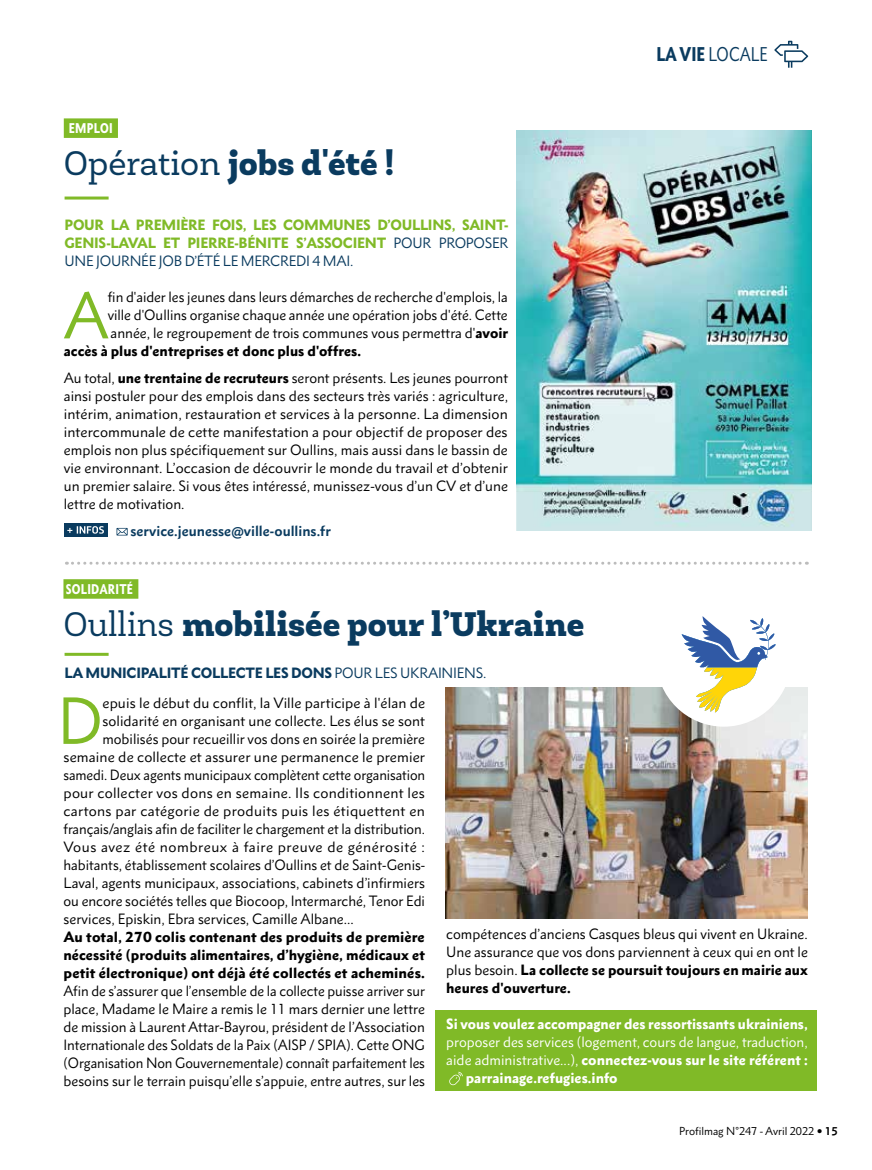
<style>
.page{position:relative;width:872px;height:1170px;background:#fff}
.page>*{position:absolute;margin:0;border:0;box-sizing:border-box;transform-origin:0 0}
.t1{font:60.15px "Metro Nova Pro";color:#80ba27}
.t2{font:900 34.5px "Newslab";color:#0a3b5f}
.t3{font:condensed 18px "Metro Nova Pro";color:#0a3b5f}
.t4{font:13.5px/18px "Metro Nova Pro";color:#000;text-align:justify}
.t5{font:900 13.5px/18px "Metro Nova Pro";letter-spacing:.005em;color:#000;text-align:justify}
.t6{font:900 13.5px "Metro Nova Pro";letter-spacing:-.005em;color:#fff}
.t7{font:900 13.5px/18px "Metro Nova Pro";letter-spacing:-.02em;color:#80ba27;text-align:justify}
.t8{font:13.5px "Metro Nova Pro";color:#fff}
.t9{font:13.5px "Metro Nova Pro";letter-spacing:.02em;color:#000}
.t10{font:900 13.5px "Metro Nova Pro";letter-spacing:-.02em;color:#0a3b5f}
.t11{font:13.5px "Metro Nova Pro";letter-spacing:.035em;color:#000}
.t12{font:700 13.5px "Metro Nova Pro";color:#0a3b5f}
.t13{font:900 condensed 12.75px "Metro Nova Pro";letter-spacing:.02em;color:#fff}
.t14{font:10.5px "Metro Nova Pro";color:#000}
.s1{font-weight:400}
.s2{font-weight:400;color:#0a3b5f}
.s3{font-weight:900}
.s4{font-weight:700}
</style>
<div class="page">
<div style="left:435px;top:1010px;width:381px;height:80px;background:#80ba27"></div>
<svg style="left:774px;top:41px;width:34px;height:27px"></svg>
<div style="left:64px;top:118px;width:54px;height:20px;background:#80ba27"></div>
<div style="left:63px;top:579px;width:75px;height:19px;background:#80ba27"></div>
<div style="left:64px;top:522px;width:44px;height:14px;background:#0a3b5f"></div>
<svg style="left:67px;top:526px;width:37px;height:7px"></svg>
<svg style="left:116px;top:528px;width:12px;height:7px"></svg>
<svg style="left:449px;top:1071px;width:14px;height:14px"></svg>
<img style="left:517px;top:131px;width:294px;height:399px">
<img style="left:446px;top:687px;width:362px;height:231px">
<svg style="left:66px;top:561px;width:741px;height:3px"></svg>
<hr style="left:65px;top:196px;width:44px;height:3px;background:#80ba27">
<hr style="left:65px;top:652px;width:44px;height:3px;background:#80ba27">
<div style="left:656px;top:591px;width:135px;height:135px;background:#fff;border-radius:50%"></div>
<svg style="left:681px;top:616px;width:95px;height:96px"></svg>
<p class="t13" style="left:69px;top:120px;width:45px">EMPLOI</p>
<h2 class="t2" style="left:64px;top:141px;width:332px"><span class="s1">Opération</span> jobs d'été !</h2>
<p class="t7" style="left:65px;top:216px;width:445px">POUR LA PREMIÈRE FOIS, LES COMMUNES D’OULLINS, SAINT-GENIS-LAVAL ET PIERRE-BÉNITE S’ASSOCIENT <span class="s2">POUR PROPOSER UNE JOURNÉE JOB D’ÉTÉ LE MERCREDI 4 MAI.</span></p>
<h1 class="t1" style="left:63px;top:278px;width:47px">A</h1>
<p class="t4" style="left:108px;top:288px;width:401px">fin d'aider les jeunes dans leurs démarches de recherche d'emplois, la</p>
<p class="t4" style="left:108px;top:306px;width:401px">ville d'Oullins organise chaque année une opération jobs d'été. Cette</p>
<p class="t4" style="left:111px;top:324px;width:399px">année, le regroupement de trois communes vous permettra d'<span class="s3">avoir</span></p>
<p class="t5" style="left:64px;top:342px;width:299px">accès à plus d'entreprises et donc plus d'offres.</p>
<p class="t4" style="left:64px;top:369px;width:446px">Au total, <span class="s3">une trentaine de recruteurs</span> seront présents. Les jeunes pourront ainsi postuler pour des emplois dans des secteurs très variés : agriculture, intérim, animation, restauration et services à la personne. La dimension intercommunale de cette manifestation a pour objectif de proposer des emplois non plus spécifiquement sur Oullins, mais aussi dans le bassin de vie environnant. L’occasion de découvrir le monde du travail et d’obtenir un premier salaire. Si vous êtes intéressé, munissez-vous d’un CV et d’une lettre de motivation.</p>
<p class="t12" style="left:130px;top:521px;width:202px">service.jeunesse@ville-oullins.fr</p>
<p class="t13" style="left:66px;top:581px;width:69px">SOLIDARITÉ</p>
<h2 class="t2" style="left:63px;top:601px;width:522px"><span class="s1">Oullins</span> mobilisée pour l’Ukraine</h2>
<p class="t10" style="left:65px;top:664px;width:423px">LA MUNICIPALITÉ COLLECTE LES DONS <span class="s1">POUR LES UKRAINIENS.</span></p>
<h3 class="t3" style="left:656px;top:43px;width:113px"><span class="s3">LA VIE</span> LOCALE</h3>
<h1 class="t1" style="left:57px;top:683px;width:47px">D</h1>
<p class="t4" style="left:102px;top:693px;width:324px">epuis le début du conflit, la Ville participe à l'élan de</p>
<p class="t4" style="left:102px;top:711px;width:324px">solidarité en organisant une collecte. Les élus se sont</p>
<p class="t4" style="left:102px;top:729px;width:324px">mobilisés pour recueillir vos dons en soirée la première</p>
<p class="t4" style="left:63px;top:747px;width:363px">semaine de collecte et assurer une permanence le premier</p>
<p class="t4" style="left:63px;top:765px;width:363px">samedi. Deux agents municipaux complètent cette organisation</p>
<p class="t4" style="left:63px;top:783px;width:363px">pour collecter vos dons en semaine. Ils conditionnent les</p>
<p class="t9" style="left:63px;top:802px;width:363px">cartons par catégorie de produits puis les étiquettent en</p>
<p class="t4" style="left:63px;top:819px;width:363px">français/anglais afin de faciliter le chargement et la distribution.</p>
<p class="t11" style="left:63px;top:838px;width:363px">Vous avez été nombreux à faire preuve de générosité :</p>
<p class="t4" style="left:63px;top:855px;width:363px">habitants, établissement scolaires d’Oullins et de Saint-Genis-</p>
<p class="t4" style="left:63px;top:873px;width:363px">Laval, agents municipaux, associations, cabinets d’infirmiers</p>
<p class="t4" style="left:63px;top:891px;width:363px">ou encore sociétés telles que Biocoop, Intermarché, Tenor Edi</p>
<p class="t4" style="left:63px;top:909px;width:292px">services, Episkin, Ebra services, Camille Albane...</p>
<p class="t5" style="left:63px;top:927px;width:363px">Au total, 270 colis contenant des produits de première nécessité (produits alimentaires, d’hygiène, médicaux et petit électronique) ont déjà été collectés et acheminés.</p>
<p class="t4" style="left:63px;top:981px;width:363px">Afin de s’assurer que l’ensemble de la collecte puisse arriver sur place, Madame le Maire a remis le 11 mars dernier une lettre de mission à Laurent Attar-Bayrou, président de l’Association Internationale des Soldats de la Paix (AISP / SPIA). Cette ONG (Organisation Non Gouvernementale) connaît parfaitement les besoins sur le terrain puisqu’elle s’appuie, entre autres, sur les</p>
<p class="t4" style="left:446px;top:924px;width:363px">compétences d’anciens Casques bleus qui vivent en Ukraine.<br>Une assurance que vos dons parviennent à ceux qui en ont le plus besoin. <span class="s3">La collecte se poursuit toujours en mairie aux heures d'ouverture.</span></p>
<p class="t6" style="left:446px;top:1015px;width:363px">Si vous voulez accompagner des ressortissants ukrainiens,</p>
<p class="t8" style="left:446px;top:1033px;width:363px">proposer des services (logement, cours de langue, traduction,</p>
<p class="t6" style="left:446px;top:1051px;width:363px"><span class="s1">aide administrative...),</span> connectez-vous sur le site référent :</p>
<p class="t6" style="left:466px;top:1069px;width:153px">parrainage.refugies.info</p>
<p class="t14" style="left:679px;top:1123px;width:160px">Profilmag N°247 - Avril 2022 <span class="s4">15</span></p>
</div>
